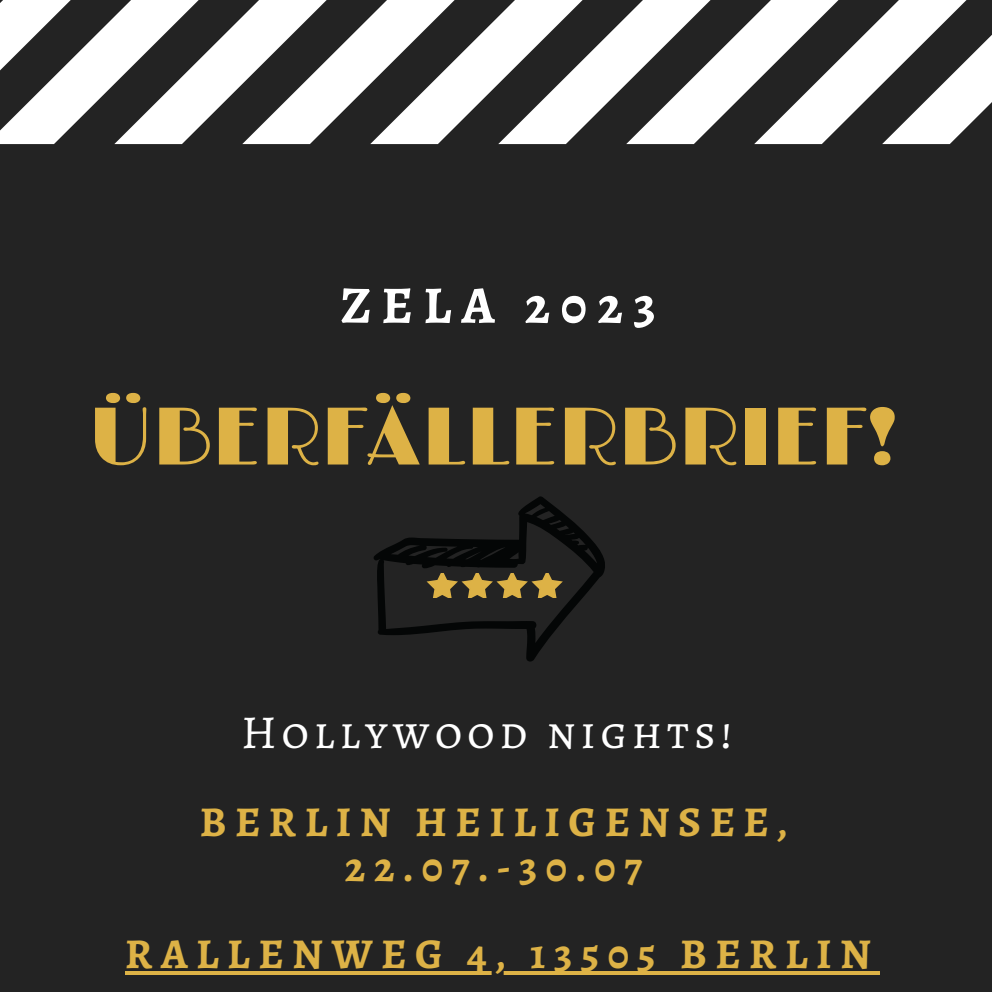
<style>
.page{position:relative;width:992px;height:992px;background:#232323}
.page>*{position:absolute;margin:0;border:0;box-sizing:border-box;transform-origin:0 0}
.t1{font:82.25px "Limelight";color:#ddb246}
.t2{font:700 52.5px "Alegreya SC";letter-spacing:.2em;color:#fff}
.t3{font:47.25px "Alegreya SC";letter-spacing:.1em;color:#fff}
.t4{font:700 42.5px/45px "Alegreya SC";letter-spacing:.2em;color:#ddb246;text-align:center}
</style>
<div class="page">
<svg style="left:0;top:0;width:992px;height:144px"></svg>
<svg style="left:373px;top:496px;width:232px;height:165px"></svg>
<hr style="left:125px;top:972px;width:755px;height:3px;background:#ddb246">
<p class="t2" style="left:340px;top:269px;width:317px">ZELA 2023</p>
<p class="t1" style="left:89px;top:390px;width:812px">ÜBERFÄLLERBRIEF!</p>
<p class="t3" style="left:241px;top:700px;width:493px">Hollywood nights!</p>
<p class="t4" style="left:200px;top:799px;width:589px">BERLIN HEILIGENSEE,<br>22.07.-30.07</p>
<p class="t4" style="left:125px;top:931px;width:747px">RALLENWEG 4, 13505 BERLIN</p>
</div>
